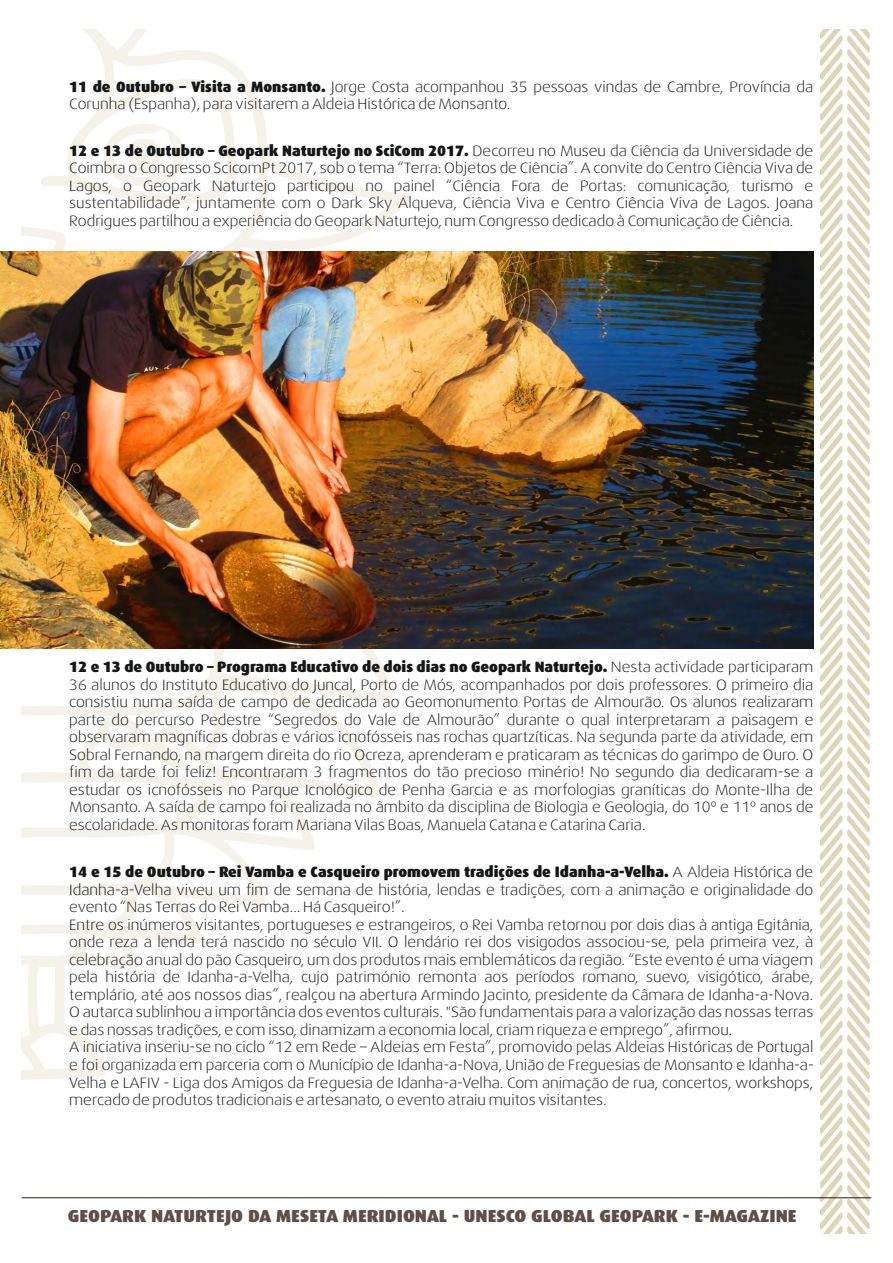
<style>
.page{position:relative;width:893px;height:1263px;background:#fff}
.page>*{position:absolute;margin:0;border:0;box-sizing:border-box;transform-origin:0 0}
.t1{font:900 17.4px "Dax";color:#5e5043;scale:1.06 1}
.t2{font:300 15px/17.5px "Dax Wide";color:#151616;text-align:justify}
.t3{font:900 15px "Dax";color:#151616}
.s1{font-family:"Dax";font-weight:900}
.s2{font-family:"Dax Wide";font-weight:300}
</style>
<div class="page">
<svg style="left:22px;top:30px;width:391px;height:1050px"></svg>
<svg style="left:96px;top:110px;width:97px;height:90px"></svg>
<svg style="left:22px;top:226px;width:50px;height:25px"></svg>
<svg style="left:820px;top:30px;width:50px;height:1203px"></svg>
<hr style="left:22px;top:1197px;width:849px;height:1px;background:#221a0f">
<img style="left:1px;top:251px;width:812px;height:397px">
<p class="t2" style="left:69px;top:78px;width:746px"><span class="s1">11 de Outubro – Visita a Monsanto.</span> Jorge Costa acompanhou 35 pessoas vindas de Cambre, Província da<br>Corunha (Espanha), para visitarem a Aldeia Histórica de Monsanto.</p>
<p class="t3" style="left:69px;top:142px;width:745px">12 e 13 de Outubro – Geopark Naturtejo no SciCom 2017. <span class="s2">Decorreu no Museu da Ciência da Universidade de</span></p>
<p class="t2" style="left:69px;top:159px;width:746px">Coimbra o Congresso ScicomPt 2017, sob o tema “Terra: Objetos de Ciência”. A convite do Centro Ciência Viva de Lagos, o Geopark Naturtejo participou no painel “Ciência Fora de Portas: comunicação, turismo e sustentabilidade”, juntamente com o Dark Sky Alqueva, Ciência Viva e Centro Ciência Viva de Lagos. Joana Rodrigues partilhou a experiência do Geopark Naturtejo, num Congresso dedicado à Comunicação de Ciência.</p>
<p class="t3" style="left:69px;top:658px;width:745px">12 e 13 de Outubro – Programa Educativo de dois dias no Geopark Naturtejo. <span class="s2">Nesta actividade participaram</span></p>
<p class="t2" style="left:69px;top:676px;width:746px">36 alunos do Instituto Educativo do Juncal, Porto de Mós, acompanhados por dois professores. O primeiro dia consistiu numa saída de campo de dedicada ao Geomonumento Portas de Almourão. Os alunos realizaram parte do percurso Pedestre “Segredos do Vale de Almourão” durante o qual interpretaram a paisagem e observaram magníficas dobras e vários icnofósseis nas rochas quartzíticas. Na segunda parte da atividade, em Sobral Fernando, na margem direita do rio Ocreza, aprenderam e praticaram as técnicas do garimpo de Ouro. O fim da tarde foi feliz! Encontraram 3 fragmentos do tão precioso minério! No segundo dia dedicaram-se a estudar os icnofósseis no Parque Icnológico de Penha Garcia e as morfologias graníticas do Monte-Ilha de Monsanto. A saída de campo foi realizada no âmbito da disciplina de Biologia e Geologia, do 10º e 11º anos de escolaridade. As monitoras foram Mariana Vilas Boas, Manuela Catana e Catarina Caria.</p>
<p class="t3" style="left:69px;top:863px;width:746px">14 e 15 de Outubro – Rei Vamba e Casqueiro promovem tradições de Idanha-a-Velha. <span class="s2">A Aldeia Histórica de</span></p>
<p class="t2" style="left:69px;top:881px;width:746px;text-align:left">Idanha-a-Velha viveu um fim de semana de história, lendas e tradições, com a animação e originalidade do evento “Nas Terras do Rei Vamba... Há Casqueiro!”.<br>Entre os inúmeros visitantes, portugueses e estrangeiros, o Rei Vamba retornou por dois dias à antiga Egitânia, onde reza a lenda terá nascido no século VII. O lendário rei dos visigodos associou-se, pela primeira vez, à celebração anual do pão Casqueiro, um dos produtos mais emblemáticos da região. “Este evento é uma viagem pela história de Idanha-a-Velha, cujo património remonta aos períodos romano, suevo, visigótico, árabe, templário, até aos nossos dias”, realçou na abertura Armindo Jacinto, presidente da Câmara de Idanha-a-Nova.<br>O autarca sublinhou a importância dos eventos culturais. "São fundamentais para a valorização das nossas terras e das nossas tradições, e com isso, dinamizam a economia local, criam riqueza e emprego”, afirmou.<br>A iniciativa inseriu-se no ciclo “12 em Rede – Aldeias em Festa”, promovido pelas Aldeias Históricas de Portugal e foi organizada em parceria com o Município de Idanha-a-Nova, União de Freguesias de Monsanto e Idanha-a-Velha e LAFIV - Liga dos Amigos da Freguesia de Idanha-a-Velha. Com animação de rua, concertos, workshops, mercado de produtos tradicionais e artesanato, o evento atraiu muitos visitantes.</p>
<p class="t1" style="left:68px;top:1206px;width:689px">GEOPARK NATURTEJO DA MESETA MERIDIONAL - UNESCO GLOBAL GEOPARK - E-MAGAZINE</p>
</div>
